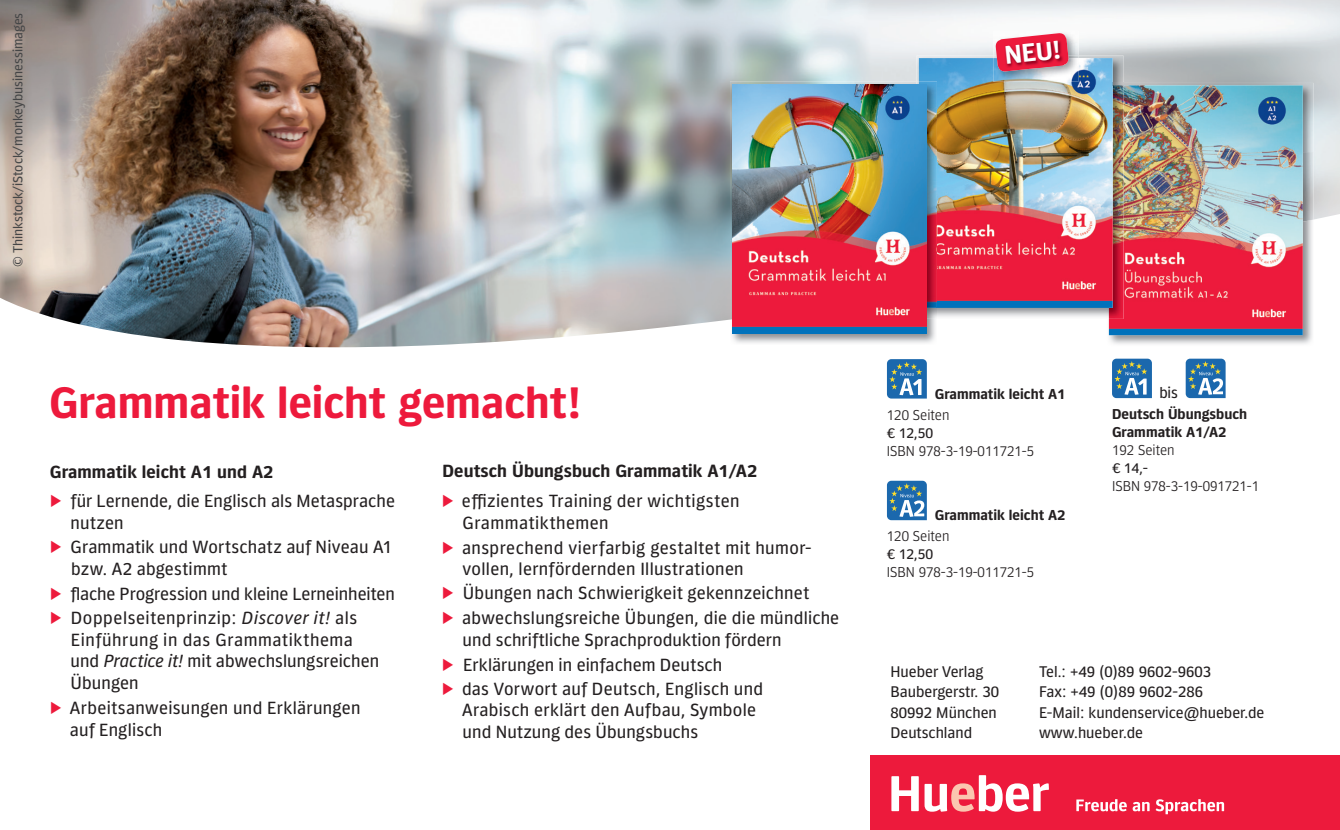
<style>
.page{position:relative;width:1340px;height:830px;background:#fff}
.page>*{position:absolute;margin:0;border:0;box-sizing:border-box;transform-origin:0 0}
.t1{font:700 45px "Forward Sans";color:#ed1a3c}
.t2{font:700 26.1px "Forward Sans";color:#fff}
.t3{font:18px/24.5px "Forward Sans";letter-spacing:.015em;color:#231f20}
.t4{font:15.75px/20.2px "Forward Sans";color:#231f20}
.t5{font:300 14.62px "Forward Sans";color:#231f20}
.t6{font:700 14.62px/18px "Forward Sans";color:#231f20}
.t7{font:14.62px "Forward Sans";color:#231f20}
.t8{font:13.5px "Forward Sans";color:#454647}
.s1{font-weight:700}
.s2{color:#ed1a3c}
.s3{font-style:italic}
</style>
<div class="page">
<div style="left:870px;top:755px;width:469px;height:74px;background:#ed1a3c"></div>
<svg style="left:891px;top:776px;width:27px;height:34px"></svg>
<svg style="left:924px;top:775px;width:124px;height:36px"></svg>
<svg style="left:1076px;top:799px;width:50px;height:12px"></svg>
<svg style="left:1132px;top:801px;width:17px;height:10px"></svg>
<svg style="left:1155px;top:799px;width:69px;height:14px"></svg>
<img style="left:0;top:0;width:1339px;height:347px">
<img style="left:1106px;top:222px;width:207px;height:124px">
<img style="left:1123px;top:83px;width:190px;height:69px">
<img style="left:1302px;top:152px;width:11px;height:70px">
<img style="left:1108px;top:85px;width:194px;height:250px">
<img style="left:937px;top:308px;width:169px;height:11px">
<img style="left:916px;top:56px;width:207px;height:27px">
<svg style="left:1112px;top:83px;width:11px;height:2px"></svg>
<svg style="left:1106px;top:308px;width:2px;height:11px"></svg>
<img style="left:1108px;top:85px;width:15px;height:234px">
<img style="left:918px;top:58px;width:194px;height:250px">
<img style="left:730px;top:319px;width:207px;height:26px">
<img style="left:730px;top:82px;width:124px;height:237px">
<img style="left:926px;top:308px;width:11px;height:11px">
<img style="left:918px;top:82px;width:19px;height:226px">
<img style="left:732px;top:84px;width:194px;height:250px">
<img style="left:993px;top:31px;width:85px;height:50px">
<svg style="left:995px;top:32px;width:74px;height:40px"></svg>
<img style="left:1004px;top:40px;width:59px;height:28px">
<svg style="left:887px;top:359px;width:39px;height:39px;background:#4883b1"></svg>
<svg style="left:1112px;top:358px;width:39px;height:40px;background:#4a85b2"></svg>
<svg style="left:1185px;top:358px;width:40px;height:40px;background:#5089b5"></svg>
<svg style="left:887px;top:480px;width:39px;height:40px;background:#4d87b4"></svg>
<p class="t8" style="left:9px;top:267px;width:256px;rotate:-90deg">© Thinkstock/iStock/monkeybusinessimages</p>
<h1 class="t1" style="left:49px;top:376px;width:534px">Grammatik leicht gemacht!</h1>
<p class="t3" style="left:50px;top:455px;width:347px;line-height:29.9px"><span class="s1">Grammatik leicht A1 und A2<br></span><span class="s2">▶</span> für Lernende, die Englisch als Metasprache</p>
<p class="t3" style="left:50px;top:509px;width:343px;text-indent:20px">nutzen<br><span class="s2">▶</span> Grammatik und Wortschatz auf Niveau A1</p>
<p class="t3" style="left:50px;top:555px;width:346px;text-indent:21px">bzw. A2 abgestimmt<br><span class="s2">▶</span> flache Progression und kleine Lerneinheiten <span class="s2">▶</span> Doppelseitenprinzip: <span class="s3">Discover it!</span> als</p>
<p class="t3" style="left:70px;top:627px;width:310px;line-height:21.6px">Einführung in das Grammatikthema und <span class="s3">Practice it!</span> mit abwechslungsreichen<br>Übungen</p>
<p class="t3" style="left:70px;top:695px;width:292px;line-height:21.6px;text-indent:-20px"><span class="s2">▶</span> Arbeitsanweisungen und Erklärungen auf Englisch</p>
<p class="t3" style="left:442px;top:455px;width:317px;line-height:29.9px"><span class="s1">Deutsch Übungsbuch Grammatik A1/A2 </span><span class="s2">▶</span> effizientes Training der wichtigsten</p>
<p class="t3" style="left:442px;top:509px;width:371px;text-indent:20px">Grammatikthemen<br><span class="s2">▶</span> ansprechend vierfarbig gestaltet mit humor-</p>
<p class="t3" style="left:442px;top:555px;width:398px;text-indent:20px">vollen, lernfördernden Illustrationen<br><span class="s2">▶</span> Übungen nach Schwierigkeit gekennzeichnet<br><span class="s2">▶</span> abwechslungsreiche Übungen, die die mündliche</p>
<p class="t3" style="left:442px;top:626px;width:341px;text-indent:20px">und schriftliche Sprachproduktion fördern <span class="s2">▶</span> Erklärungen in einfachem Deutsch<br><span class="s2">▶</span> das Vorwort auf Deutsch, Englisch und</p>
<p class="t3" style="left:462px;top:698px;width:296px;line-height:21.6px">Arabisch erklärt den Aufbau, Symbole und Nutzung des Übungsbuchs</p>
<h2 class="t2" style="left:1003px;top:40px;width:58px;rotate:-6deg">NEU!</h2>
<p class="t6" style="left:934px;top:384px;width:132px">Grammatik leicht A1</p>
<p class="t5" style="left:887px;top:406px;width:64px">120 Seiten</p>
<p class="t7" style="left:898px;top:422px;width:36px">12,50</p>
<p class="t5" style="left:887px;top:442px;width:149px">ISBN 978-3-19-011721-5</p>
<p class="t6" style="left:934px;top:506px;width:132px">Grammatik leicht A2</p>
<p class="t5" style="left:887px;top:528px;width:64px">120 Seiten</p>
<p class="t7" style="left:898px;top:544px;width:36px">12,50</p>
<p class="t5" style="left:887px;top:564px;width:149px">ISBN 978-3-19-011721-5</p>
<p class="t4" style="left:1159px;top:381px;width:20px">bis</p>
<p class="t6" style="left:1112px;top:405px;width:137px">Deutsch Übungsbuch<br>Grammatik A1/A2</p>
<p class="t5" style="left:1112px;top:442px;width:64px">192 Seiten</p>
<p class="t7" style="left:1123px;top:458px;width:26px">14,-</p>
<p class="t5" style="left:1112px;top:478px;width:149px">ISBN 978-3-19-091721-1</p>
<p class="t4" style="left:890px;top:660px;width:110px">Hueber Verlag<br>Baubergerstr. 30<br>80992 München<br>Deutschland</p>
<p class="t4" style="left:1039px;top:660px;width:227px">Tel.: +49 (0)89 9602-9603<br>Fax: +49 (0)89 9602-286<br>E-Mail: kundenservice@hueber.de www.hueber.de</p>
</div>
